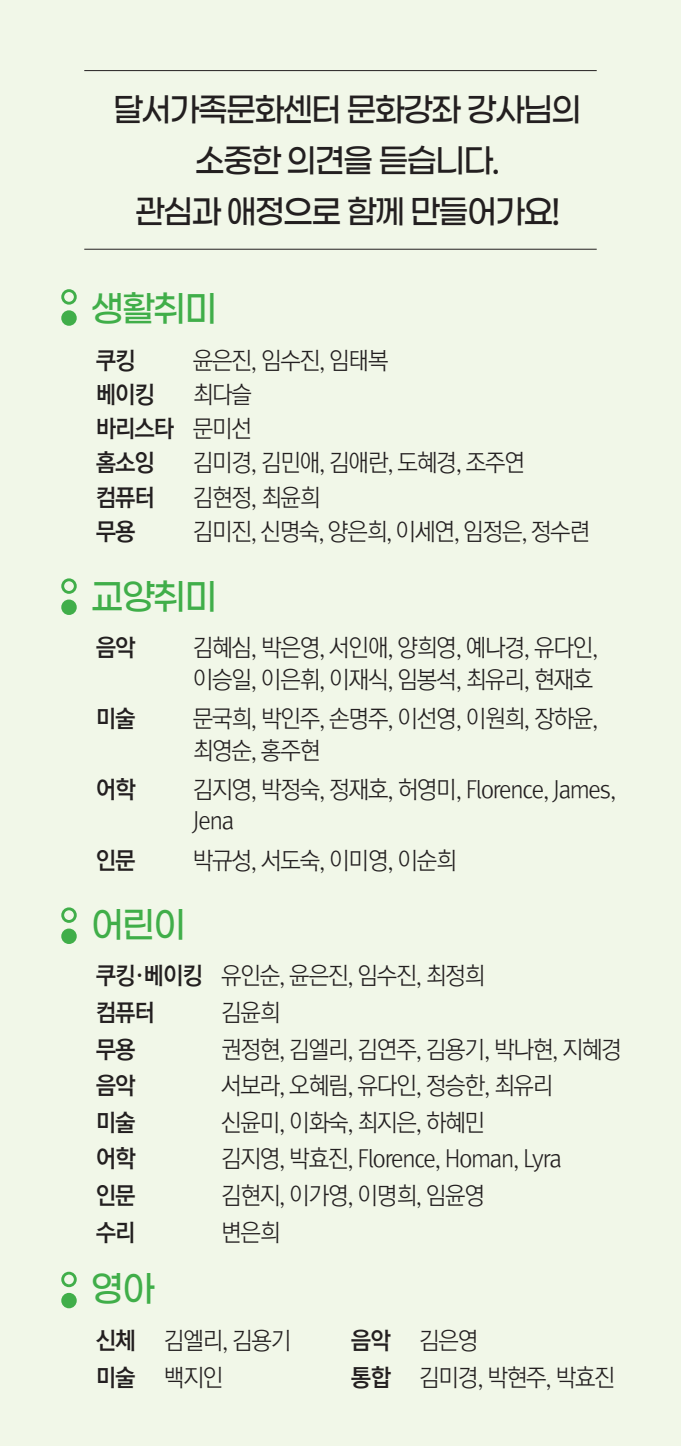
<style>
.page{position:relative;width:681px;height:1446px;background:#fff}
.page>*{position:absolute;margin:0;border:0;box-sizing:border-box;transform-origin:0 0}
.t1{font:500 36px "Gmarket Sans";letter-spacing:-.05em;color:#40ae49;scale:.95 1}
.t2{font:500 33px "Gmarket Sans";letter-spacing:-.06em;color:#231f20;scale:.95 1}
.t3{font:24px/31.2px "Rix M Go PL";letter-spacing:-.05em;color:#231f20;scale:.95 1}
.t4{font:24px "Rix M Go PB";letter-spacing:-.05em;color:#231f20;scale:.95 1}
.s1{font-family:"Rix M Go PL"}
.s2{font-family:"Rix M Go PB"}
</style>
<div class="page">
<div style="left:0;top:0;width:680px;height:1446px;background:#f1f7e8"></div>
<div style="left:61px;top:289px;width:16px;height:16px;border:3px solid #40ae49;border-radius:50%"></div>
<div style="left:63px;top:312px;width:12px;height:12px;background:#40ae49;border-radius:50%"></div>
<div style="left:61px;top:310px;width:16px;height:16px;border:3px solid #40ae49;border-radius:50%"></div>
<div style="left:61px;top:578px;width:16px;height:16px;border:3px solid #40ae49;border-radius:50%"></div>
<div style="left:63px;top:601px;width:12px;height:12px;background:#40ae49;border-radius:50%"></div>
<div style="left:61px;top:599px;width:16px;height:16px;border:3px solid #40ae49;border-radius:50%"></div>
<div style="left:61px;top:907px;width:16px;height:16px;border:3px solid #40ae49;border-radius:50%"></div>
<div style="left:63px;top:930px;width:12px;height:12px;background:#40ae49;border-radius:50%"></div>
<div style="left:61px;top:928px;width:16px;height:16px;border:3px solid #40ae49;border-radius:50%"></div>
<div style="left:61px;top:1271px;width:16px;height:16px;border:3px solid #40ae49;border-radius:50%"></div>
<div style="left:63px;top:1294px;width:12px;height:13px;background:#40ae49;border-radius:50%"></div>
<div style="left:61px;top:1293px;width:16px;height:15px;border:3px solid #40ae49;border-radius:50%"></div>
<hr style="left:84px;top:70px;width:512px;height:1px;background:#231f20">
<hr style="left:84px;top:249px;width:512px;height:1px;background:#231f20">
<p class="t2" style="left:113px;top:92px;width:494px">달서가족문화센터 문화강좌 강사님의</p>
<p class="t2" style="left:195px;top:143px;width:322px">소중한 의견을 듣습니다.</p>
<p class="t2" style="left:135px;top:194px;width:449px">관심과 애정으로 함께 만들어가요!</p>
<p class="t1" style="left:91px;top:289px;width:135px">생활취미</p>
<p class="t4" style="left:96px;top:348px;width:43px">쿠킹</p>
<p class="t3" style="left:193px;top:345px;width:207px">윤은진, 임수진, 임태복</p>
<p class="t4" style="left:96px;top:382px;width:64px">베이킹</p>
<p class="t3" style="left:193px;top:380px;width:64px">최다슬</p>
<p class="t4" style="left:96px;top:416px;width:166px">바리스타 <span class="s1">문미선</span></p>
<p class="t4" style="left:96px;top:450px;width:64px">홈소잉</p>
<p class="t3" style="left:193px;top:448px;width:351px">김미경, 김민애, 김애란, 도혜경, 조주연</p>
<p class="t4" style="left:96px;top:485px;width:64px">컴퓨터</p>
<p class="t3" style="left:193px;top:482px;width:136px">김현정, 최윤희</p>
<p class="t4" style="left:96px;top:519px;width:43px">무용</p>
<p class="t3" style="left:193px;top:516px;width:419px">김미진, 신명숙, 양은희, 이세연, 임정은, 정수련</p>
<p class="t1" style="left:91px;top:577px;width:135px">교양취미</p>
<p class="t4" style="left:96px;top:635px;width:43px">음악</p>
<p class="t3" style="left:193px;top:633px;width:428px">김혜심, 박은영, 서인애, 양희영, 예나경, 유다인, 이승일, 이은휘, 이재식, 임봉석, 최유리, 현재호</p>
<p class="t4" style="left:96px;top:706px;width:43px">미술</p>
<p class="t3" style="left:193px;top:704px;width:428px">문국희, 박인주, 손명주, 이선영, 이원희, 장하윤, 최영순, 홍주현</p>
<p class="t4" style="left:96px;top:777px;width:43px">어학</p>
<p class="t3" style="left:193px;top:775px;width:447px">김지영, 박정숙, 정재호, 허영미, Florence, James,<br>Jena</p>
<p class="t4" style="left:96px;top:848px;width:43px">인문</p>
<p class="t3" style="left:193px;top:845px;width:279px">박규성, 서도숙, 이미영, 이순희</p>
<p class="t1" style="left:91px;top:905px;width:102px">어린이</p>
<p class="t3" style="left:96px;top:961px;width:411px"><span class="s2">쿠킹·베이킹</span> 유인순, 윤은진, 임수진, 최정희</p>
<p class="t4" style="left:96px;top:1000px;width:64px">컴퓨터</p>
<p class="t3" style="left:221px;top:997px;width:64px">김윤희</p>
<p class="t4" style="left:96px;top:1036px;width:43px">무용</p>
<p class="t3" style="left:221px;top:1034px;width:423px">권정현, 김엘리, 김연주, 김용기, 박나현, 지혜경</p>
<p class="t4" style="left:96px;top:1073px;width:43px">음악</p>
<p class="t3" style="left:221px;top:1071px;width:351px">서보라, 오혜림, 유다인, 정승한, 최유리</p>
<p class="t4" style="left:96px;top:1110px;width:43px">미술</p>
<p class="t3" style="left:221px;top:1107px;width:279px">신윤미, 이화숙, 최지은, 하혜민</p>
<p class="t4" style="left:96px;top:1146px;width:43px">어학</p>
<p class="t3" style="left:221px;top:1144px;width:360px">김지영, 박효진, Florence, Homan, Lyra</p>
<p class="t4" style="left:96px;top:1183px;width:43px">인문</p>
<p class="t3" style="left:221px;top:1180px;width:279px">김현지, 이가영, 이명희, 임윤영</p>
<p class="t4" style="left:96px;top:1219px;width:43px">수리</p>
<p class="t3" style="left:221px;top:1217px;width:64px">변은희</p>
<p class="t1" style="left:91px;top:1270px;width:69px">영아</p>
<p class="t3" style="left:96px;top:1326px;width:207px"><span class="s2">신체</span> 김엘리, 김용기</p>
<p class="t3" style="left:351px;top:1326px;width:136px"><span class="s2">음악</span> 김은영</p>
<p class="t3" style="left:96px;top:1362px;width:136px"><span class="s2">미술</span> 백지인</p>
<p class="t3" style="left:351px;top:1362px;width:279px"><span class="s2">통합</span> 김미경, 박현주, 박효진</p>
</div>
